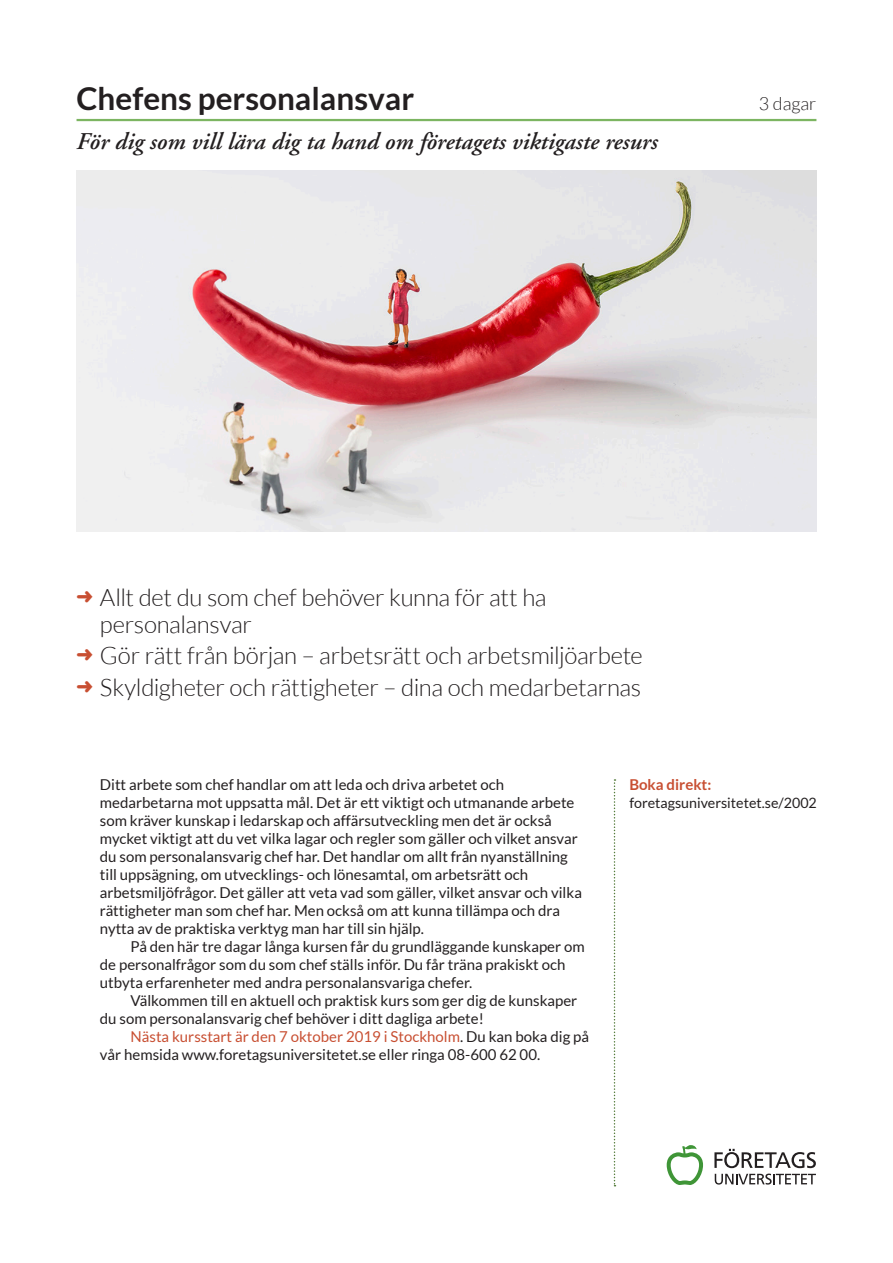
<style>
.page{position:relative;width:893px;height:1263px;background:#fff}
.page>*{position:absolute;margin:0;border:0;box-sizing:border-box;transform-origin:0 0}
.Puff-brodtext-rubrik{font:700 31.5px "Lato";color:#231f20}
.t1{font:300 24px/27px "Lato";letter-spacing:-.015em;color:#231f20}
.Bild-rubrik2{font:italic 600 24px "Adobe Garamond";color:#231f20}
.Puff-brodtext-rubrik-2{font:300 18px "Lato";color:#231f20}
.Saljtext-brodtext{font:15px/18px "Lato";color:#231f20}
.Boka-rubrik{font:700 15px "Lato";color:#c84f32}
.Boka-rubrik-2{font:14.25px "Lato";color:#231f20}
.s1{color:#c84f32}
</style>
<div class="page">
<svg style="left:667px;top:1145px;width:36px;height:40px"></svg>
<svg style="left:714px;top:1149px;width:102px;height:35px"></svg>
<img style="left:77px;top:170px;width:739px;height:361px">
<hr style="left:77px;top:119px;width:739px;height:2px;background:#7cb561">
<svg style="left:614px;top:779px;width:1px;height:407px"></svg>
<p class="Puff-brodtext-rubrik" style="left:77px;top:81px;width:339px">Chefens personalansvar</p>
<p class="Puff-brodtext-rubrik-2" style="left:759px;top:94px;width:59px">3 dagar</p>
<p class="Bild-rubrik2" style="left:77px;top:128px;width:583px">För dig som vill lära dig ta hand om företagets viktigaste resurs</p>
<p class="t1" style="left:100px;top:584px;width:448px;text-indent:-23px"><span class="s1">➜</span> Allt det du som chef behöver kunna för att ha personalansvar</p>
<p class="t1" style="left:77px;top:642px;width:568px"><span class="s1">➜</span> Gör rätt från början – arbetsrätt och arbetsmiljöarbete</p>
<p class="t1" style="left:77px;top:674px;width:566px"><span class="s1">➜</span> Skyldigheter och rättigheter – dina och medarbetarnas</p>
<p class="Saljtext-brodtext" style="left:100px;top:776px;width:483px">Ditt arbete som chef handlar om att leda och driva arbetet och medarbetarna mot uppsatta mål. Det är ett viktigt och utmanande arbete som kräver kunskap i ledarskap och affärsutveckling men det är också mycket viktigt att du vet vilka lagar och regler som gäller och vilket ansvar du som personalansvarig chef har. Det handlar om allt från nyanställning till uppsägning, om utvecklings- och lönesamtal, om arbetsrätt och arbetsmiljöfrågor. Det gäller att veta vad som gäller, vilket ansvar och vilka rättigheter man som chef har. Men också om att kunna tillämpa och dra nytta av de praktiska verktyg man har till sin hjälp.</p>
<p class="Saljtext-brodtext" style="left:100px;top:938px;width:486px;text-indent:31px">På den här tre dagar långa kursen får du grundläggande kunskaper om de personalfrågor som du som chef ställs inför. Du får träna prakiskt och utbyta erfarenheter med andra personalansvariga chefer.</p>
<p class="Saljtext-brodtext" style="left:100px;top:992px;width:479px;text-indent:31px">Välkommen till en aktuell och praktisk kurs som ger dig de kunskaper du som personalansvarig chef behöver i ditt dagliga arbete!</p>
<p class="Saljtext-brodtext" style="left:100px;top:1028px;width:491px;text-indent:31px"><span class="s1">Nästa kursstart är den 7 oktober 2019 i Stockholm</span>. Du kan boka dig på vår hemsida www.foretagsuniversitetet.se eller ringa 08-600 62 00.</p>
<p class="Boka-rubrik" style="left:629px;top:776px;width:84px">Boka direkt:</p>
<p class="Boka-rubrik-2" style="left:629px;top:795px;width:189px">foretagsuniversitetet.se/2002</p>
</div>
